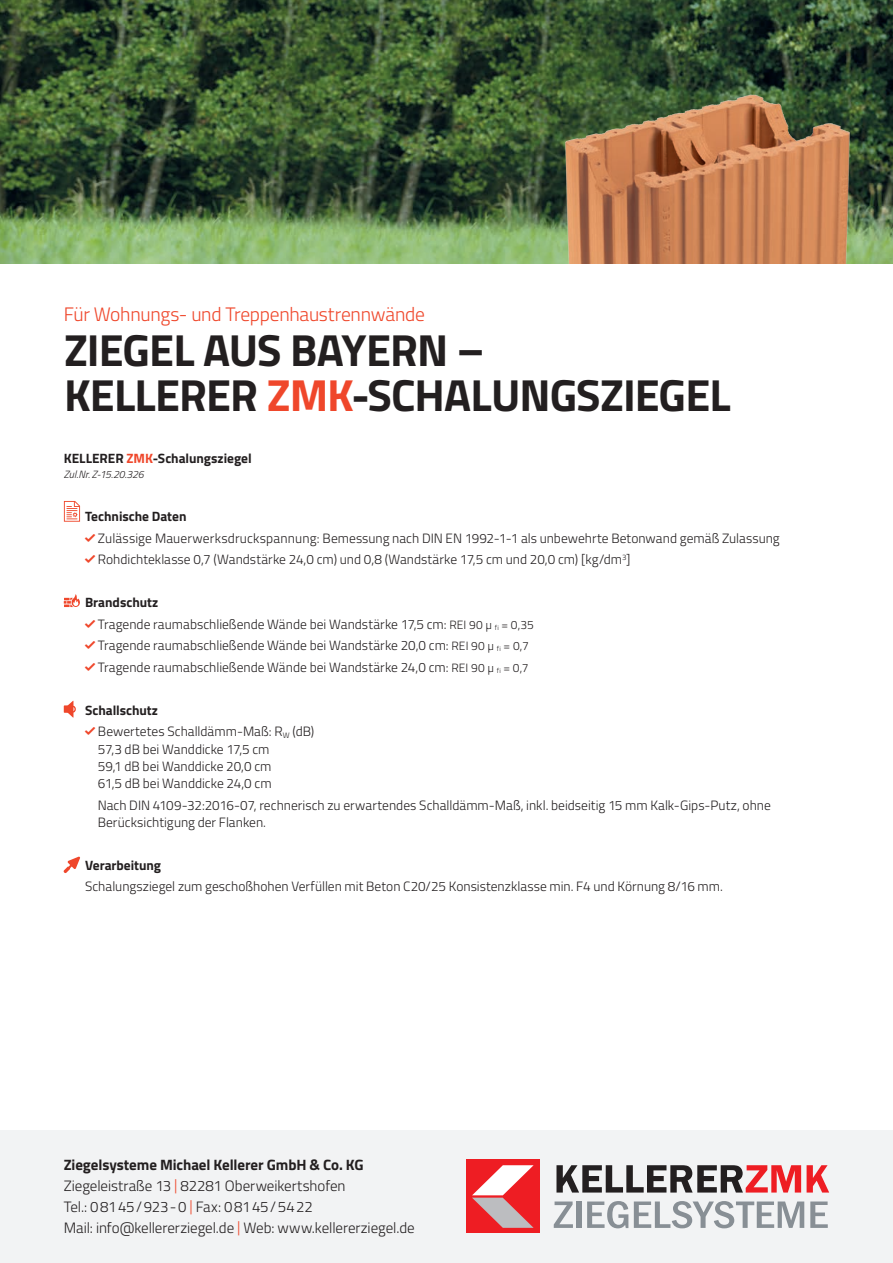
<style>
.page{position:relative;width:893px;height:1263px;background:#fff}
.page>*{position:absolute;margin:0;border:0;box-sizing:border-box;transform-origin:0 0}
.t1{font:700 45px/45px "Titillium";letter-spacing:-.02em;color:#231f20}
.t2{font:300 19.5px "Titillium";letter-spacing:-.015em;color:#ef472b}
.t3{font:300 15px/21px "Titillium";letter-spacing:-.005em;color:#231f20}
.t4{font:300 13.5px/21.5px "Titillium";color:#231f20}
.t5{font:700 13.5px "Titillium";color:#231f20}
.t6{font:italic 300 10.5px "Titillium";letter-spacing:-.015em;color:#231f20}
.s1{color:#ef472b}
.s2{font-weight:700}
.s3{font-family:"ZMK Haken";font-weight:400;font-size:18px;color:#ef472b}
.s4{font-size:12px}
.s5{font-size:7.05px}
</style>
<div class="page">
<img style="left:0;top:0;width:893px;height:264px">
<img style="left:533px;top:20px;width:360px;height:244px">
<svg style="left:64px;top:501px;width:16px;height:21px"></svg>
<div style="left:0;top:1130px;width:893px;height:133px;background:#f2f3f4"></div>
<div style="left:466px;top:1160px;width:73px;height:73px;background:#ee1d23"></div>
<svg style="left:472px;top:1165px;width:62px;height:63px"></svg>
<svg style="left:556px;top:1165px;width:245px;height:27px"></svg>
<svg style="left:807px;top:1165px;width:22px;height:27px"></svg>
<svg style="left:554px;top:1201px;width:19px;height:27px"></svg>
<div style="left:576px;top:1201px;width:5px;height:27px;background:#888f95"></div>
<svg style="left:587px;top:1201px;width:41px;height:27px"></svg>
<svg style="left:634px;top:1201px;width:170px;height:27px"></svg>
<svg style="left:810px;top:1201px;width:18px;height:27px"></svg>
<svg style="left:64px;top:701px;width:12px;height:17px"></svg>
<svg style="left:64px;top:857px;width:16px;height:16px"></svg>
<svg style="left:64px;top:594px;width:16px;height:13px"></svg>
<h2 class="t2" style="left:64px;top:300px;width:363px">Für Wohnungs- und Treppenhaustrennwände</h2>
<h1 class="t1" style="left:64px;top:325px;width:668px">ZIEGEL AUS BAYERN –<br>KELLERER <span class="s1">ZMK</span>-SCHALUNGSZIEGEL</h1>
<p class="t5" style="left:64px;top:448px;width:189px">KELLERER <span class="s1">ZMK</span>-Schalungsziegel</p>
<p class="t6" style="left:64px;top:467px;width:82px">Zul.Nr. Z-15.20.326</p>
<p class="t4" style="left:85px;top:505px;width:696px"><span class="s2">Technische Daten<br></span><span class="s3">a</span> Zulässige Mauerwerksdruckspannung: Bemessung nach DIN EN 1992-1-1 als unbewehrte Betonwand gemäß Zulassung <span class="s3">a</span> Rohdichteklasse 0,7 (Wandstärke 24,0 cm) und 0,8 (Wandstärke 17,5 cm und 20,0 cm) [kg/dm<sup>3</sup>]</p>
<p class="t4" style="left:85px;top:591px;width:450px"><span class="s2">Brandschutz<br></span><span class="s3">a</span> Tragende raumabschließende Wände bei Wandstärke 17,5 cm: <span class="s4">REI 90 µ</span> <span class="s5">fi</span> <span class="s4">= 0,35 </span><span class="s3">a</span> Tragende raumabschließende Wände bei Wandstärke 20,0 cm: <span class="s4">REI 90 µ</span> <span class="s5">fi</span> <span class="s4">= 0,7 </span><span class="s3">a</span> Tragende raumabschließende Wände bei Wandstärke 24,0 cm: <span class="s4">REI 90 µ</span> <span class="s5">fi</span> <span class="s4">= 0,7</span></p>
<p class="t4" style="left:85px;top:699px;width:231px"><span class="s2">Schallschutz<br></span><span class="s3">a</span> Bewertetes Schalldämm-Maß: R<sub>W</sub> (dB)</p>
<p class="t4" style="left:98px;top:739px;width:175px;line-height:17.2px">57,3 dB bei Wanddicke 17,5 cm<br>59,1 dB bei Wanddicke 20,0 cm<br>61,5 dB bei Wanddicke 24,0 cm</p>
<p class="t4" style="left:98px;top:795px;width:675px;line-height:17.2px">Nach DIN 4109-32:2016-07, rechnerisch zu erwartendes Schalldämm-Maß, inkl. beidseitig 15 mm Kalk-Gips-Putz, ohne<br>Berücksichtigung der Flanken.</p>
<p class="t5" style="left:85px;top:855px;width:78px">Verarbeitung</p>
<p class="t4" style="left:85px;top:875px;width:639px">Schalungsziegel zum geschoßhohen Verfüllen mit Beton C20/25 Konsistenzklasse min. F4 und Körnung 8/16 mm.</p>
<p class="t3" style="left:64px;top:1154px;width:352px"><span class="s2">Ziegelsysteme Michael Kellerer GmbH &amp; Co. KG </span>Ziegeleistraße 13 <span class="s1">|</span> 82281 Oberweikertshofen<br>Tel.: 08145/923-0 <span class="s1">|</span> Fax: 08145/5422<br>Mail: info@kellererziegel.de <span class="s1">|</span> Web: www.kellererziegel.de</p>
</div>
